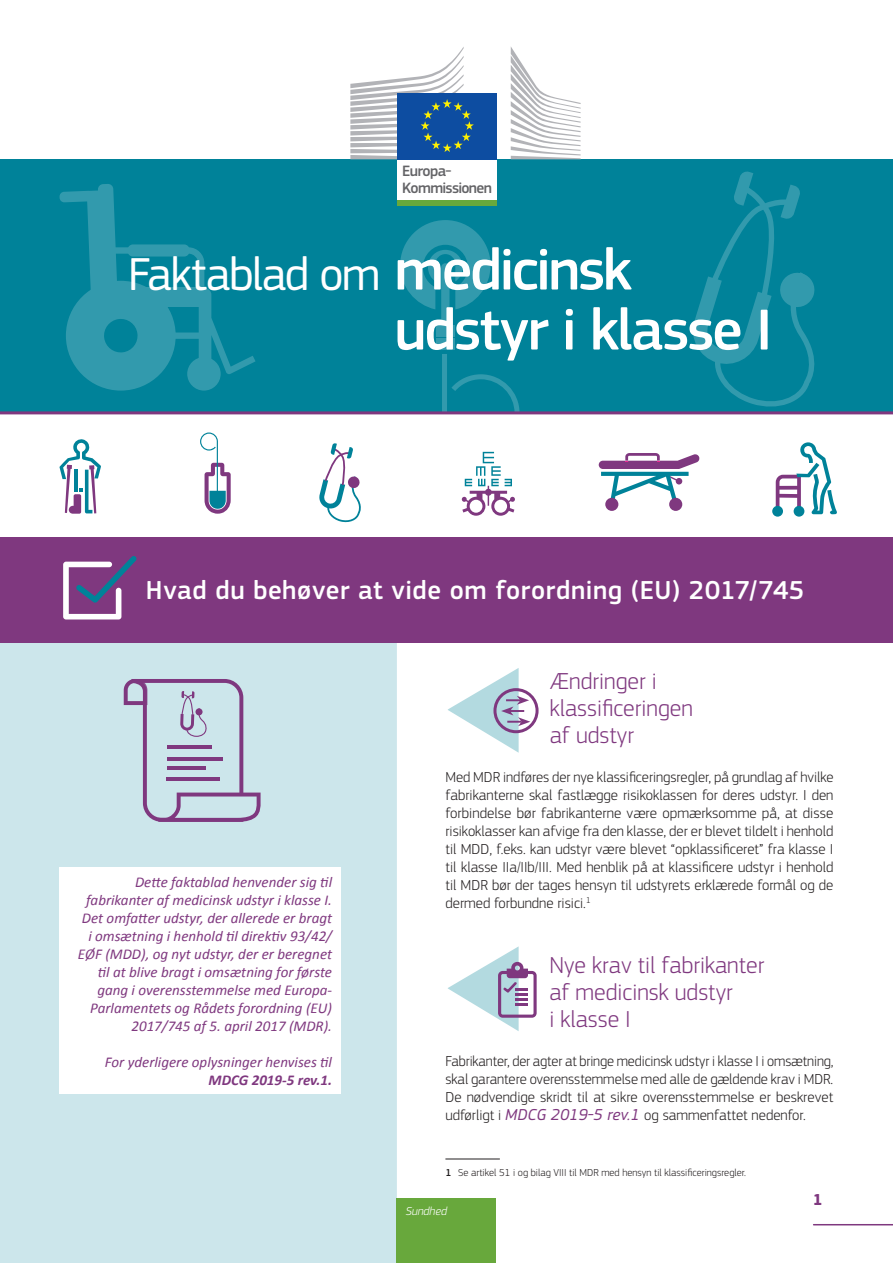
<style>
.page{position:relative;width:893px;height:1263px;background:#fff}
.page>*{position:absolute;margin:0;border:0;box-sizing:border-box;transform-origin:0 0}
.t1{font:500 60px "EC Square Sans Pro";letter-spacing:-.035em;color:#fff}
.t2{font:48px "EC Square Sans Pro";letter-spacing:-.03em;color:#fff}
.t3{font:500 27px "EC Square Sans Pro";letter-spacing:.02em;color:#fff}
._03_Header_level_1{font:300 24px/27px "EC Square Sans Pro";color:#7f387f}
.t4{font:700 16.5px "EC Square Sans Pro";color:#7f387f}
.t5{font:500 15.6px/16.4px "EC Square Sans Pro";letter-spacing:-.04em;color:#636366}
._04_Body{font:300 15px/18px "EC Square Sans Pro";color:#231f20;text-align:justify}
.t6{font:italic 15px/18px "Calibri";color:#7f387f;text-align:right}
.t7{font:italic 300 12px "EC Square Sans Pro";color:#fff}
._04_Body-2{font:300 10.5px "EC Square Sans Pro";color:#231f20}
.s1{font-weight:500;font-size:60px}
.s2{font-weight:700}
.s3{font-weight:400;font-style:italic;font-size:16.5px;color:#7f387f}
.s4{font-weight:500}
</style>
<div class="page">
<div style="left:0;top:159px;width:893px;height:254px;background:#008299"></div>
<svg style="left:400px;top:220px;width:91px;height:101px"></svg>
<div style="left:436px;top:325px;width:19px;height:11px;background:#329aad"></div>
<div style="left:436px;top:339px;width:19px;height:11px;background:#329aad"></div>
<div style="left:0;top:642px;width:397px;height:621px;background:#cce6eb"></div>
<div style="left:0;top:537px;width:893px;height:105px;background:#7f387f"></div>
<hr style="left:814px;top:1224px;width:79px;height:1px;background:#7f387f">
<div style="left:397px;top:157px;width:100px;height:44px;background:#fff"></div>
<div style="left:397px;top:93px;width:100px;height:66px;background:#0d4da1"></div>
<svg style="left:350px;top:47px;width:124px;height:112px"></svg>
<div style="left:397px;top:200px;width:100px;height:6px;background:#68a83c"></div>
<svg style="left:511px;top:47px;width:70px;height:112px"></svg>
<div style="left:397px;top:1198px;width:99px;height:65px;background:#68a83c"></div>
<svg style="left:63px;top:556px;width:74px;height:63px"></svg>
<svg style="left:448px;top:946px;width:89px;height:85px"></svg>
<div style="left:493px;top:688px;width:46px;height:45px;border:3px solid #7f387f;border-radius:50%"></div>
<svg style="left:448px;top:668px;width:82px;height:85px"></svg>
<svg style="left:442px;top:354px;width:78px;height:162px"></svg>
<div style="left:605px;top:498px;width:13px;height:13px;background:#7f387f;border-radius:50%"></div>
<div style="left:669px;top:498px;width:13px;height:13px;background:#7f387f;border-radius:50%"></div>
<svg style="left:599px;top:453px;width:101px;height:47px"></svg>
<svg style="left:59px;top:439px;width:42px;height:75px"></svg>
<svg style="left:772px;top:506px;width:11px;height:11px"></svg>
<svg style="left:776px;top:442px;width:61px;height:73px"></svg>
<hr style="left:445px;top:1159px;width:55px;height:1px;background:#231f20">
<svg style="left:319px;top:443px;width:42px;height:80px"></svg>
<svg style="left:693px;top:171px;width:122px;height:236px"></svg>
<svg style="left:200px;top:432px;width:31px;height:82px"></svg>
<hr style="left:0;top:411px;width:893px;height:3px;background:#7f387f">
<svg style="left:59px;top:184px;width:197px;height:207px"></svg>
<svg style="left:124px;top:679px;width:137px;height:143px;background:#bec6d7"></svg>
<div style="left:195px;top:708px;width:8px;height:7px;background:#7f387f;border-radius:50%"></div>
<div style="left:60px;top:867px;width:281px;height:227px;background:#fff"></div>
<p class="t5" style="left:402px;top:163px;width:91px">Europa-<br>Kommissionen</p>
<p class="t2" style="left:128px;top:246px;width:505px">Faktablad om <span class="s1">medicinsk</span></p>
<p class="t1" style="left:394px;top:295px;width:379px">udstyr i klasse I</p>
<p class="t3" style="left:146px;top:574px;width:660px">Hvad du behøver at vide om forordning (EU) 2017/745</p>
<p class="t6" style="left:78px;top:872px;width:256px">Dette faktablad henvender sig til fabrikanter af medicinsk udstyr i klasse I.<br>Det omfatter udstyr, der allerede er bragt i omsætning i henhold til direktiv 93/42/ EØF (MDD), og nyt udstyr, der er beregnet til at blive bragt i omsætning for første gang i overensstemmelse med Europa-Parlamentets og Rådets forordning (EU)<br>2017/745 af 5. april 2017 (MDR).</p>
<p class="t6" style="left:105px;top:1052px;width:229px">For yderligere oplysninger henvises til<br><span class="s2">MDCG 2019-5 rev.1.</span></p>
<p class="_03_Header_level_1" style="left:550px;top:667px;width:145px">Ændringer i klassificeringen af udstyr</p>
<p class="_04_Body" style="left:445px;top:768px;width:390px">Med MDR indføres der nye klassificeringsregler, på grundlag af hvilke fabrikanterne skal fastlægge risikoklassen for deres udstyr. I den forbindelse bør fabrikanterne være opmærksomme på, at disse risikoklasser kan afvige fra den klasse, der er blevet tildelt i henhold til MDD, f.eks. kan udstyr være blevet “opklassificeret” fra klasse I til klasse IIa/IIb/III. Med henblik på at klassificere udstyr i henhold til MDR bør der tages hensyn til udstyrets erklærede formål og de dermed forbundne risici.<sup>1</sup></p>
<p class="_03_Header_level_1" style="left:549px;top:951px;width:217px">Nye krav til fabrikanter af medicinsk udstyr<br>i klasse I</p>
<p class="_04_Body" style="left:445px;top:1052px;width:389px">Fabrikanter, der agter at bringe medicinsk udstyr i klasse I i omsætning, skal garantere overensstemmelse med alle de gældende krav i MDR.<br>De nødvendige skridt til at sikre overensstemmelse er beskrevet udførligt i <span class="s3">MDCG 2019-5 rev.1</span> og sammenfattet nedenfor.</p>
<p class="_04_Body-2" style="left:445px;top:1167px;width:302px"><span class="s4">1</span> Se artikel 51 i og bilag VIII til MDR med hensyn til klassificeringsregler.</p>
<p class="t7" style="left:406px;top:1204px;width:43px">Sundhed</p>
<p class="t4" style="left:813px;top:1189px;width:11px">1</p>
</div>
